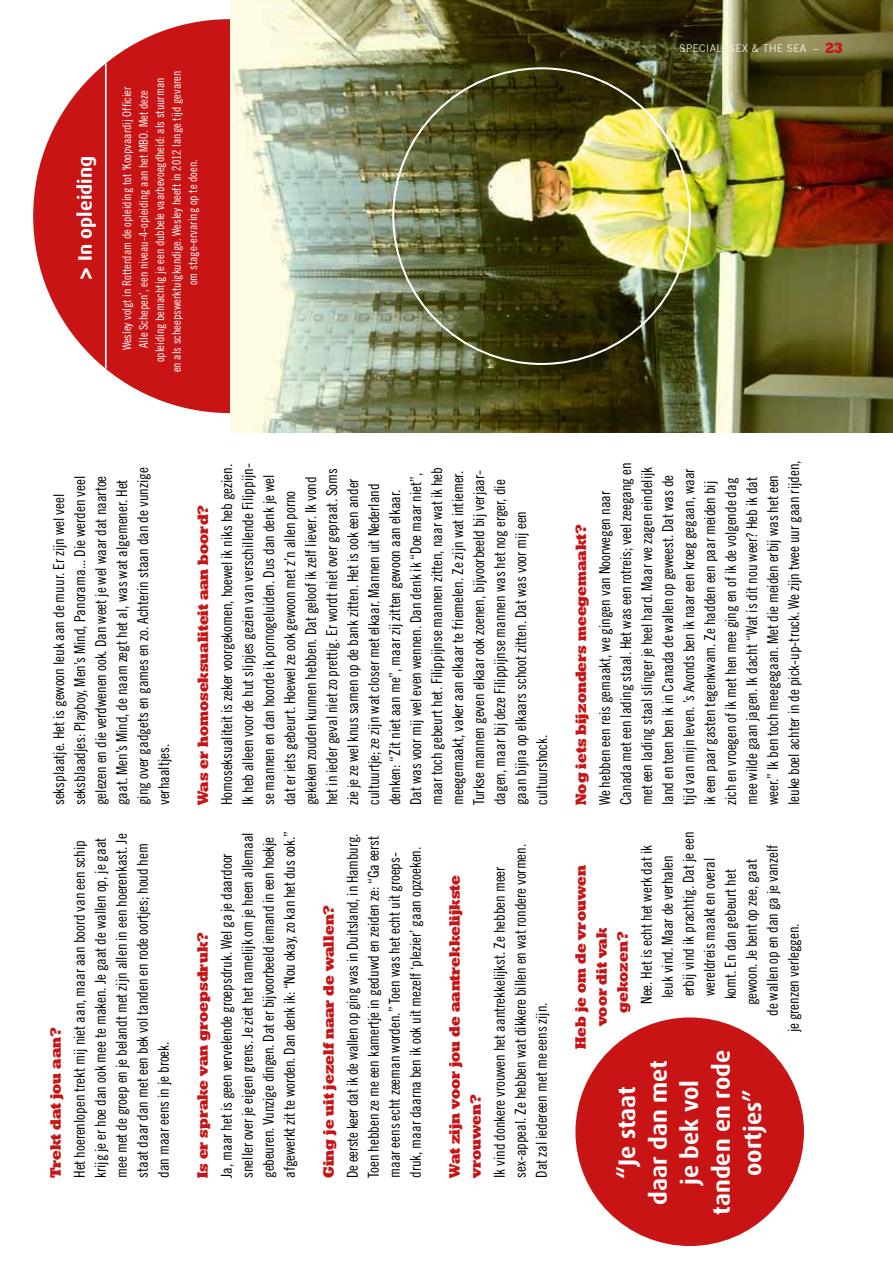
<style>
.page{position:relative;width:893px;height:1263px;background:#fff}
.page>*{position:absolute;margin:0;border:0;box-sizing:border-box;transform-origin:0 0}
.t1{font:700 24px/31.5px "Dax";color:#fff;text-align:center}
.t2{font:700 19.5px "Dax";color:#fff}
.t3{font:15px/21px "Trade Gothic Cond Eighteen";letter-spacing:-.005em;color:#000}
.t4{font:15px/21px "Geometric Slab 712 BT Extra Bold A";letter-spacing:.005em;color:#c81415}
.t5{font:12px/16.5px "Trade Gothic Cond Eighteen";color:#fff;text-align:center}
.t6{font:300 10.5px "Trade Gothic";letter-spacing:.05em;color:#fff}
.s1{font-family:"Geometric Slab 712 BT Extra Bold A";font-weight:400;font-size:19.8px}
.s2{font-family:"Geometric Slab 712 BT Extra Bold A";font-weight:400;font-size:14.85px;color:#c81415}
</style>
<div class="page">
<div style="left:33px;top:19px;width:394px;height:394px;background:#c81415;border-radius:50%"></div>
<img style="left:230px;top:0;width:663px;height:432px">
<hr style="left:105px;top:64px;width:2px;height:304px;background:#fff">
<div style="left:575px;top:1017px;width:229px;height:229px;background:#c81415;border-radius:50%"></div>
<h2 class="t2" style="left:74px;top:281px;width:127px;rotate:-90deg"><span class="s1">&gt;</span> In opleiding</h2>
<p class="t5" style="left:119px;top:372px;width:303px;rotate:-90deg">Wesley volgt in Rotterdam de opleiding tot ‘Koopvaardij Officier<br>Alle Schepen’, een niveau-4-opleiding aan het MBO. Met deze<br>opleiding bemachtig je een dubbele vaarbevoegdheid: als stuurman<br>en als scheepswerktuigkundige. Wesley heeft in 2012 lange tijd gevaren om stage-ervaring op te doen.</p>
<p class="t6" style="left:680px;top:42px;width:164px">SPECIAL: SEX &amp; THE SEA – <span class="s2">23</span></p>
<p class="t3" style="left:48px;top:805px;width:339px;rotate:-90deg">seksplaatje. Het is gewoon leuk aan de muur. Er zijn wel veel seksblaadjes: Playboy, Men’s Mind, Panorama... Die werden veel gelezen en die verdwenen ook. Dan weet je wel waar dat naartoe gaat. Men’s Mind, de naam zegt het al, was wat algemener. Het ging over gadgets en games en zo. Achterin staan dan de vunzige verhaaltjes.</p>
<p class="t4" style="left:45px;top:1178px;width:152px;rotate:-90deg">Trekt dat jou aan?</p>
<p class="t3" style="left:69px;top:1178px;width:346px;rotate:-90deg">Het hoerenlopen trekt mij niet aan, maar aan boord van een schip krijg je er hoe dan ook mee te maken. Je gaat de wallen op, je gaat mee met de groep en je belandt met zijn allen in een hoerenkast. Je staat daar dan met een bek vol tanden en rode oortjes; houd hem dan maar eens in je broek.</p>
<p class="t4" style="left:192px;top:805px;width:302px;rotate:-90deg">Was er homoseksualiteit aan boord?</p>
<p class="t3" style="left:216px;top:805px;width:343px;rotate:-90deg">Homoseksualiteit is zeker voorgekomen, hoewel ik niks heb gezien.<br>Ik heb alleen voor de hut slipjes gezien van verschillende Filippijn&shy;se mannen en dan hoorde ik pornogeluiden. Dus dan denk je wel dat er iets gebeurt. Hoewel ze ook gewoon met z’n allen porno gekeken zouden kunnen hebben. Dat geloof ik zelf liever. Ik vond het in ieder geval niet zo prettig. Er wordt niet over gepraat. Soms zie je ze wel knus samen op de bank zitten. Het is ook een ander cultuurtje; ze zijn wat closer met elkaar. Mannen uit Nederland denken: “Zit niet aan me”, maar zij zitten gewoon aan elkaar.<br>Dat was voor mij wel even wennen. Dan denk ik “Doe maar niet”, maar toch gebeurt het. Filippijnse mannen zitten, naar wat ik heb meegemaakt, vaker aan elkaar te friemelen. Ze zijn wat intiemer.<br>Turkse mannen geven elkaar ook zoenen, bijvoorbeeld bij verjaar&shy;dagen, maar bij deze Filippijnse mannen was het nog erger, die gaan bijna op elkaars schoot zitten. Dat was voor mij een cultuurshock.</p>
<p class="t4" style="left:192px;top:1178px;width:247px;rotate:-90deg">Is er sprake van groepsdruk?</p>
<p class="t3" style="left:216px;top:1178px;width:348px;rotate:-90deg">Ja, maar het is geen vervelende groepsdruk. Wel ga je daardoor sneller over je eigen grens. Je ziet het namelijk om je heen allemaal gebeuren. Vunzige dingen. Dat er bijvoorbeeld iemand in een hoekje afgewerkt zit te worden. Dan denk ik: “Nou okay, zo kan het dus ook.”</p>
<p class="t4" style="left:318px;top:1178px;width:275px;rotate:-90deg">Ging je uit jezelf naar de wallen?</p>
<p class="t3" style="left:342px;top:1178px;width:346px;rotate:-90deg">De eerste keer dat ik de wallen op ging was in Duitsland, in Hamburg.<br>Toen hebben ze me een kamertje in geduwd en zeiden ze: “Ga eerst maar eens echt zeeman worden.” Toen was het echt uit groeps&shy;druk, maar daarna ben ik ook uit mezelf ‘plezier’ gaan opzoeken.</p>
<p class="t4" style="left:444px;top:1178px;width:304px;rotate:-90deg">Wat zijn voor jou de aantrekkelijkste vrouwen?</p>
<p class="t3" style="left:489px;top:1178px;width:336px;rotate:-90deg">Ik vind donkere vrouwen het aantrekkelijkst. Ze hebben meer sex-appeal. Ze hebben wat dikkere billen en wat rondere vormen.<br>Dat zal iedereen met me eens zijn.</p>
<p class="t4" style="left:570px;top:805px;width:283px;rotate:-90deg">Nog iets bijzonders meegemaakt?</p>
<p class="t3" style="left:594px;top:805px;width:346px;rotate:-90deg">We hebben een reis gemaakt, we gingen van Noorwegen naar Canada met een lading staal. Het was een rotreis; veel zeegang en met een lading staal slinger je heel hard. Maar we zagen eindelijk land en toen ben ik in Canada de wallen op geweest. Dat was de tijd van mijn leven. ’s Avonds ben ik naar een kroeg gegaan, waar ik een paar gasten tegenkwam. Ze hadden een paar meiden bij zich en vroegen of ik met hen mee ging en of ik de volgende dag mee wilde gaan jagen. Ik dacht “Wat is dit nou weer? Heb ik dat weer.” Ik ben toch meegegaan. Met die meiden erbij was het een leuke boel achter in de pick-up-truck. We zijn twee uur gaan rijden,</p>
<p class="t4" style="left:570px;top:1049px;width:185px;rotate:-90deg">Heb je om de vrouwen</p>
<p class="t4" style="left:591px;top:1026px;width:100px;rotate:-90deg">voor dit vak</p>
<p class="t4" style="left:612px;top:1013px;width:83px;rotate:-90deg">gekozen?</p>
<p class="t3" style="left:636px;top:1004px;width:160px;rotate:-90deg">Nee. Het is echt het werk dat ik</p>
<p class="t3" style="left:657px;top:998px;width:144px;rotate:-90deg">leuk vind. Maar de verhalen</p>
<p class="t3" style="left:678px;top:996px;width:166px;rotate:-90deg">erbij vind ik prachtig. Dat je een</p>
<p class="t3" style="left:762px;top:1016px;width:173px;rotate:-90deg">de wallen op en dan ga je vanzelf</p>
<p class="t3" style="left:699px;top:996px;width:140px;rotate:-90deg">wereldreis maakt en overal</p>
<p class="t3" style="left:720px;top:999px;width:132px;rotate:-90deg">komt. En dan gebeurt het</p>
<p class="t3" style="left:741px;top:1005px;width:148px;rotate:-90deg">gewoon. Je bent op zee, gaat</p>
<p class="t3" style="left:783px;top:1032px;width:111px;rotate:-90deg">je grenzen verleggen.</p>
<h1 class="t1" style="left:611px;top:1215px;width:166px;rotate:-90deg">“Je staat<br>daar dan met je bek vol tanden en rode oortjes”</h1>
</div>
